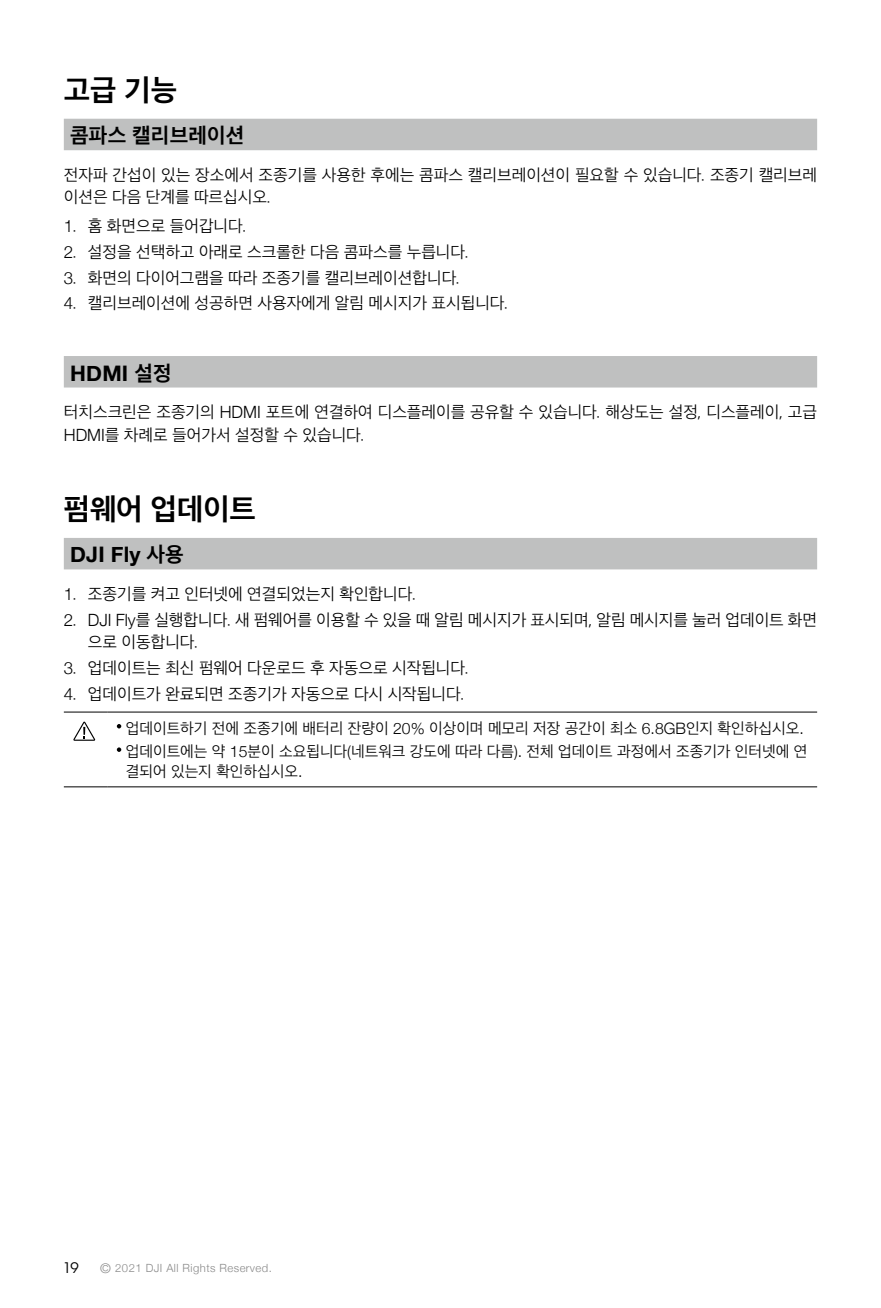
<style>
.page{position:relative;width:881px;height:1308px;background:#fff}
.page>*{position:absolute;margin:0;border:0;box-sizing:border-box;transform-origin:0 0}
.t1{font:700 30.38px "Apple SD Gothic Neo";color:#000}
.t2{font:700 21.38px "Helvetica Neue";letter-spacing:.01em;color:#000}
.t3{font:700 21.38px "Apple SD Gothic Neo";letter-spacing:.01em;color:#000}
.t4{font:300 16.88px/22.5px "Apple SD Gothic Neo";color:#000}
.t5{font:300 15.75px/23.4px "Apple SD Gothic Neo";color:#000}
.t6{font:15.75px "Dji";color:#000}
.t7{font:300 11.25px "Helvetica Neue";letter-spacing:.04em;color:#898989}
.s1{font-family:"Helvetica Neue"}
.s2{font-family:"Apple SD Gothic Neo"}
.s3{font-size:13.5px}
</style>
<div class="page">
<div style="left:64px;top:119px;width:752px;height:31px;background:#bfc0c0"></div>
<div style="left:64px;top:356px;width:752px;height:31px;background:#bfc0c0"></div>
<div style="left:64px;top:538px;width:752px;height:31px;background:#bfc0c0"></div>
<hr style="left:64px;top:711px;width:43px;height:1px;background:#000">
<hr style="left:107px;top:711px;width:709px;height:1px;background:#000">
<hr style="left:64px;top:786px;width:43px;height:1px;background:#000">
<hr style="left:107px;top:786px;width:709px;height:1px;background:#000">
<svg style="left:73px;top:721px;width:22px;height:19px"></svg>
<svg style="left:117px;top:724px;width:4px;height:4px"></svg>
<svg style="left:117px;top:747px;width:4px;height:5px"></svg>
<h1 class="t1" style="left:64px;top:73px;width:115px">고급 기능</h1>
<p class="t3" style="left:70px;top:124px;width:175px">콤파스 캘리브레이션</p>
<p class="t4" style="left:64px;top:164px;width:754px">전자파 간섭이 있는 장소에서 조종기를 사용한 후에는 콤파스 캘리브레이션이 필요할 수 있습니다. 조종기 캘리브레 이션은 다음 단계를 따르십시오.</p>
<p class="t4" style="left:64px;top:216px;width:184px"><span class="s1">1</span>. 홈 화면으로 들어갑니다.</p>
<p class="t4" style="left:64px;top:241px;width:406px"><span class="s1">2</span>. 설정을 선택하고 아래로 스크롤한 다음 콤파스를 누릅니다.</p>
<p class="t4" style="left:64px;top:267px;width:397px"><span class="s1">3</span>. 화면의 다이어그램을 따라 조종기를 캘리브레이션합니다.</p>
<p class="t4" style="left:64px;top:293px;width:445px"><span class="s1">4</span>. 캘리브레이션에 성공하면 사용자에게 알림 메시지가 표시됩니다.</p>
<p class="t2" style="left:70px;top:356px;width:103px">HDMI <span class="s2">설정</span></p>
<p class="t4" style="left:64px;top:402px;width:754px">터치스크린은 조종기의 <span class="s1">HDMI</span> 포트에 연결하여 디스플레이를 공유할 수 있습니다. 해상도는 설정, 디스플레이, 고급<br><span class="s1">HDMI</span>를 차례로 들어가서 설정할 수 있습니다.</p>
<h1 class="t1" style="left:64px;top:493px;width:193px">펌웨어 업데이트</h1>
<p class="t2" style="left:70px;top:538px;width:115px">DJI Fly <span class="s2">사용</span></p>
<p class="t4" style="left:64px;top:583px;width:353px"><span class="s1">1</span>. 조종기를 켜고 인터넷에 연결되었는지 확인합니다.</p>
<p class="t4" style="left:88px;top:609px;width:730px;text-indent:-24px"><span class="s1">2</span>. <span class="s1">DJI Fly</span>를 실행합니다. 새 펌웨어를 이용할 수 있을 때 알림 메시지가 표시되며, 알림 메시지를 눌러 업데이트 화면 으로 이동합니다.</p>
<p class="t4" style="left:64px;top:657px;width:406px"><span class="s1">3</span>. 업데이트는 최신 펌웨어 다운로드 후 자동으로 시작됩니다.</p>
<p class="t4" style="left:64px;top:683px;width:402px"><span class="s1">4</span>. 업데이트가 완료되면 조종기가 자동으로 다시 시작됩니다.</p>
<p class="t5" style="left:126px;top:717px;width:683px">업데이트하기 전에 조종기에 배터리 잔량이 <span class="s1">20%</span> 이상이며 메모리 저장 공간이 최소 <span class="s1">6.8GB</span>인지 확인하십시오<span class="s1">. </span>업데이트에는 약 <span class="s1">15</span>분이 소요됩니다<span class="s1">(</span>네트워크 강도에 따라 다름<span class="s1">).</span> 전체 업데이트 과정에서 조종기가 인터넷에 연</p>
<p class="t5" style="left:126px;top:761px;width:178px">결되어 있는지 확인하십시오<span class="s1">.</span></p>
<p class="t6" style="left:64px;top:1259px;width:16px">19</p>
<p class="t7" style="left:100px;top:1259px;width:173px"><span class="s3">©</span> 2021 DJI All Rights Reserved.</p>
</div>
